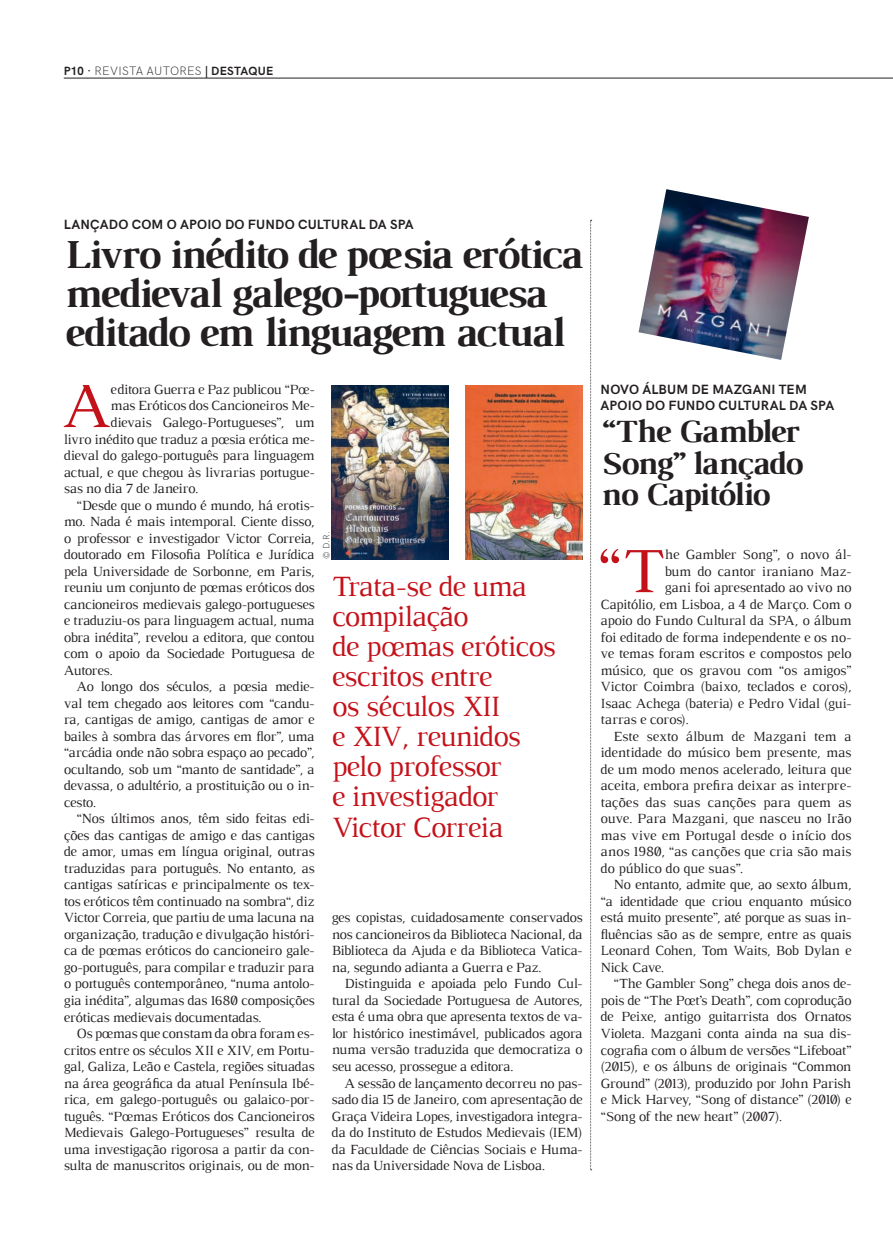
<style>
.page{position:relative;width:893px;height:1234px;background:#fff}
.page>*{position:absolute;margin:0;border:0;box-sizing:border-box;transform-origin:0 0}
.t1{font:65.7px "Luthier";color:#c4121a}
.t2{font:700 42px/39px "Luthier";letter-spacing:-.045em;color:#231f20}
.t3{font:700 33px/31.5px "Luthier";letter-spacing:-.045em;color:#231f20;text-align:justify}
.t4{font:30px/30px "Luthier";letter-spacing:-.035em;color:#c4121a}
.t5{font:14.25px/16.5px "Luthier";letter-spacing:-.025em;color:#231f20;text-align:justify}
.t6{font:14.25px "Luthier";letter-spacing:-.005em;color:#231f20}
.t7{font:700 13.5px/16.5px "HK Grotesk";letter-spacing:.01em;color:#231f20}
.t8{font:300 12px "HK Grotesk";letter-spacing:.02em;color:#231f20}
.t9{font:9px "HK Grotesk";color:#57585a}
.s1{font-weight:700}
</style>
<div class="page">
<hr style="left:64px;top:78px;width:829px;height:1px;background:#231f20">
<svg style="left:590px;top:220px;width:2px;height:950px"></svg>
<img style="left:332px;top:385px;width:117px;height:174px">
<img style="left:466px;top:385px;width:117px;height:174px">
<img style="left:638px;top:189px;width:171px;height:171px">
<p class="t8" style="left:64px;top:64px;width:211px"><span class="s1">P10</span> · REVISTA AUTORES <span class="s1">| DESTAQUE</span></p>
<p class="t7" style="left:64px;top:217px;width:351px">LANÇADO COM O APOIO DO FUNDO CULTURAL DA SPA</p>
<h2 class="t2" style="left:64px;top:237px;width:520px">Livro inédito de poesia erótica medieval galego-portuguesa editado em linguagem actual</h2>
<h1 class="t1" style="left:62px;top:382px;width:50px">A</h1>
<p class="t5" style="left:111px;top:380px;width:206px">editora Guerra e Paz publicou “Poe-</p>
<p class="t5" style="left:111px;top:397px;width:206px">mas Eróticos dos Cancioneiros Me-</p>
<p class="t5" style="left:111px;top:413px;width:205px">dievais Galego-Portugueses”, um</p>
<p class="t5" style="left:64px;top:430px;width:252px">livro inédito que traduz a poesia erótica me-</p>
<p class="t5" style="left:64px;top:446px;width:252px">dieval do galego-português para linguagem</p>
<p class="t5" style="left:64px;top:463px;width:252px">actual, e que chegou às livrarias portugue-</p>
<p class="t5" style="left:64px;top:480px;width:136px">sas no dia 7 de Janeiro.</p>
<p class="t5" style="left:77px;top:496px;width:240px">“Desde que o mundo é mundo, há erotis-</p>
<p class="t5" style="left:64px;top:513px;width:252px">mo. Nada é mais intemporal. Ciente disso,</p>
<p class="t5" style="left:64px;top:529px;width:252px">o professor e investigador Victor Correia,</p>
<p class="t5" style="left:64px;top:546px;width:252px">doutorado em Filosofia Política e Jurídica</p>
<p class="t5" style="left:64px;top:562px;width:252px">pela Universidade de Sorbonne, em Paris,</p>
<p class="t5" style="left:64px;top:579px;width:252px">reuniu um conjunto de poemas eróticos dos</p>
<p class="t5" style="left:64px;top:595px;width:252px">cancioneiros medievais galego-portugueses</p>
<p class="t5" style="left:64px;top:612px;width:252px">e traduziu-os para linguagem actual, numa</p>
<p class="t5" style="left:64px;top:628px;width:252px">obra inédita”, revelou a editora, que contou</p>
<p class="t5" style="left:64px;top:645px;width:252px">com o apoio da Sociedade Portuguesa de</p>
<p class="t5" style="left:64px;top:661px;width:50px">Autores.</p>
<p class="t5" style="left:77px;top:678px;width:240px">Ao longo dos séculos, a poesia medie-</p>
<p class="t5" style="left:64px;top:694px;width:252px">val tem chegado aos leitores com “candu-</p>
<p class="t5" style="left:64px;top:711px;width:252px">ra, cantigas de amigo, cantigas de amor e</p>
<p class="t5" style="left:64px;top:727px;width:252px">bailes à sombra das árvores em flor”, uma</p>
<p class="t5" style="left:64px;top:744px;width:252px">“arcádia onde não sobra espaço ao pecado”,</p>
<p class="t5" style="left:64px;top:760px;width:252px">ocultando, sob um “manto de santidade”, a</p>
<p class="t5" style="left:64px;top:777px;width:252px">devassa, o adultério, a prostituição ou o in-</p>
<p class="t5" style="left:64px;top:793px;width:34px">cesto.</p>
<p class="t5" style="left:77px;top:810px;width:240px">“Nos últimos anos, têm sido feitas edi-</p>
<p class="t5" style="left:64px;top:826px;width:252px">ções das cantigas de amigo e das cantigas</p>
<p class="t5" style="left:64px;top:843px;width:252px">de amor, umas em língua original, outras</p>
<p class="t5" style="left:64px;top:859px;width:252px">traduzidas para português. No entanto, as</p>
<p class="t5" style="left:64px;top:876px;width:252px">cantigas satíricas e principalmente os tex-</p>
<p class="t5" style="left:64px;top:892px;width:252px">tos eróticos têm continuado na sombra“, diz</p>
<p class="t5" style="left:64px;top:909px;width:252px">Victor Correia, que partiu de uma lacuna na</p>
<p class="t5" style="left:64px;top:925px;width:252px">organização, tradução e divulgação históri-</p>
<p class="t5" style="left:64px;top:942px;width:252px">ca de poemas eróticos do cancioneiro gale-</p>
<p class="t5" style="left:64px;top:958px;width:252px">go-português, para compilar e traduzir para</p>
<p class="t5" style="left:64px;top:975px;width:252px">o português contemporâneo, “numa antolo-</p>
<p class="t5" style="left:64px;top:991px;width:252px">gia inédita”, algumas das 1680 composições</p>
<p class="t5" style="left:64px;top:1008px;width:199px">eróticas medievais documentadas.</p>
<p class="t5" style="left:76px;top:1024px;width:240px">Os poemas que constam da obra foram es-</p>
<p class="t5" style="left:64px;top:1041px;width:252px">critos entre os séculos XII e XIV, em Portu-</p>
<p class="t5" style="left:64px;top:1057px;width:252px">gal, Galiza, Leão e Castela, regiões situadas</p>
<p class="t5" style="left:64px;top:1074px;width:252px">na área geográfica da atual Península Ibé-</p>
<p class="t5" style="left:64px;top:1090px;width:252px">rica, em galego-português ou galaico-por-</p>
<p class="t5" style="left:64px;top:1107px;width:252px">tuguês. “Poemas Eróticos dos Cancioneiros</p>
<p class="t5" style="left:64px;top:1123px;width:252px">Medievais Galego-Portugueses” resulta de</p>
<p class="t5" style="left:64px;top:1140px;width:252px">uma investigação rigorosa a partir da con-</p>
<p class="t5" style="left:64px;top:1156px;width:252px">sulta de manuscritos originais, ou de mon-</p>
<p class="t9" style="left:323px;top:559px;width:29px;rotate:-90deg">© D.R.</p>
<h3 class="t4" style="left:332px;top:570px;width:226px">Trata-se de uma compilação<br>de poemas eróticos escritos entre<br>os séculos XII<br>e XIV, reunidos pelo professor<br>e investigador<br>Victor Correia</h3>
<p class="t5" style="left:332px;top:908px;width:252px">ges copistas, cuidadosamente conservados nos cancioneiros da Biblioteca Nacional, da Biblioteca da Ajuda e da Biblioteca Vatica&shy;na, segundo adianta a Guerra e Paz.</p>
<p class="t5" style="left:332px;top:974px;width:252px;text-indent:13px">Distinguida e apoiada pelo Fundo Cul&shy;tural da Sociedade Portuguesa de Autores, esta é uma obra que apresenta textos de va&shy;lor histórico inestimável, publicados agora numa versão traduzida que democratiza o seu acesso, prossegue a editora.</p>
<p class="t5" style="left:332px;top:1074px;width:252px;text-indent:13px">A sessão de lançamento decorreu no pas&shy;sado dia 15 de Janeiro, com apresentação de Graça Videira Lopes, investigadora integra&shy;da do Instituto de Estudos Medievais (IEM) da Faculdade de Ciências Sociais e Huma&shy;nas da Universidade Nova de Lisboa.</p>
<p class="t7" style="left:601px;top:382px;width:235px">NOVO ÁLBUM DE MAZGANI TEM<br>APOIO DO FUNDO CULTURAL DA SPA</p>
<h3 class="t3" style="left:601px;top:417px;width:203px">“The Gambler Song” lançado no Capitólio</h3>
<h1 class="t1" style="left:597px;top:529px;width:70px">“T</h1>
<p class="t5" style="left:665px;top:545px;width:188px">he Gambler Song”, o novo ál-</p>
<p class="t5" style="left:665px;top:562px;width:188px">bum do cantor iraniano Maz-</p>
<p class="t5" style="left:665px;top:578px;width:188px">gani foi apresentado ao vivo no</p>
<p class="t5" style="left:601px;top:595px;width:252px">Capitólio, em Lisboa, a 4 de Março. Com o</p>
<p class="t5" style="left:601px;top:611px;width:252px">apoio do Fundo Cultural da SPA, o álbum</p>
<p class="t5" style="left:601px;top:628px;width:252px">foi editado de forma independente e os no-</p>
<p class="t5" style="left:601px;top:645px;width:252px">ve temas foram escritos e compostos pelo</p>
<p class="t5" style="left:601px;top:661px;width:252px">músico, que os gravou com “os amigos”</p>
<p class="t5" style="left:601px;top:678px;width:252px">Victor Coimbra (baixo, teclados e coros),</p>
<p class="t5" style="left:601px;top:694px;width:252px">Isaac Achega (bateria) e Pedro Vidal (gui-</p>
<p class="t5" style="left:601px;top:711px;width:89px">tarras e coros).</p>
<p class="t6" style="left:613px;top:727px;width:240px">Este sexto álbum de Mazgani tem a</p>
<p class="t5" style="left:601px;top:744px;width:252px">identidade do músico bem presente, mas</p>
<p class="t5" style="left:601px;top:760px;width:252px">de um modo menos acelerado, leitura que</p>
<p class="t6" style="left:601px;top:776px;width:252px">aceita, embora prefira deixar as interpre-</p>
<p class="t6" style="left:601px;top:793px;width:252px">tações das suas canções para quem as</p>
<p class="t5" style="left:601px;top:810px;width:252px">ouve. Para Mazgani, que nasceu no Irão</p>
<p class="t5" style="left:601px;top:826px;width:252px">mas vive em Portugal desde o início dos</p>
<p class="t6" style="left:601px;top:842px;width:252px">anos 1980, “as canções que cria são mais</p>
<p class="t5" style="left:601px;top:859px;width:144px">do público do que suas”.</p>
<p class="t5" style="left:613px;top:876px;width:240px">No entanto, admite que, ao sexto álbum,</p>
<p class="t5" style="left:601px;top:892px;width:252px">“a identidade que criou enquanto músico</p>
<p class="t5" style="left:601px;top:909px;width:252px">está muito presente”, até porque as suas in-</p>
<p class="t5" style="left:601px;top:925px;width:252px">fluências são as de sempre, entre as quais</p>
<p class="t5" style="left:601px;top:942px;width:252px">Leonard Cohen, Tom Waits, Bob Dylan e</p>
<p class="t5" style="left:601px;top:958px;width:65px">Nick Cave.</p>
<p class="t5" style="left:613px;top:975px;width:240px">“The Gambler Song” chega dois anos de-</p>
<p class="t5" style="left:601px;top:991px;width:252px">pois de “The Poet’s Death”, com coprodução</p>
<p class="t5" style="left:601px;top:1008px;width:252px">de Peixe, antigo guitarrista dos Ornatos</p>
<p class="t5" style="left:601px;top:1024px;width:252px">Violeta. Mazgani conta ainda na sua dis-</p>
<p class="t5" style="left:601px;top:1041px;width:252px">cografia com o álbum de versões “Lifeboat”</p>
<p class="t5" style="left:601px;top:1057px;width:252px">(2015), e os álbuns de originais “Common</p>
<p class="t5" style="left:601px;top:1074px;width:252px">Ground” (2013), produzido por John Parish</p>
<p class="t5" style="left:601px;top:1090px;width:252px">e Mick Harvey, “Song of distance” (2010) e</p>
<p class="t5" style="left:601px;top:1107px;width:183px">“Song of the new heart” (2007).</p>
</div>
